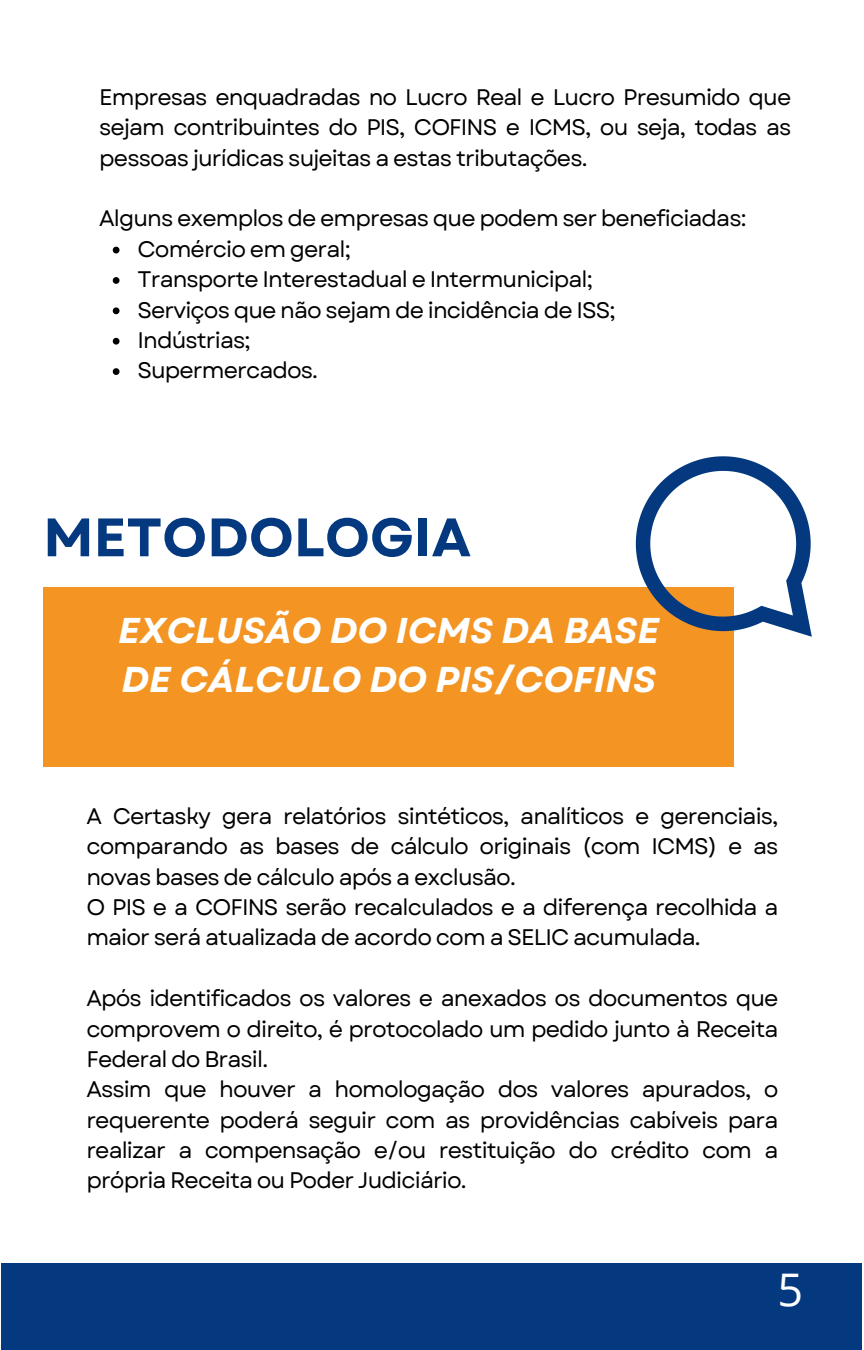
<style>
.page{position:relative;width:864px;height:1350px;background:#fff}
.page>*{position:absolute;margin:0;border:0;box-sizing:border-box;transform-origin:0 0}
.t1{font:700 54px "Garet";color:#043980}
.t2{font:45px "Open Sans";color:#fff}
.t3{font:italic 700 35.77px/49.1px "Garet";color:#fff}
.t4{font:22.5px/30.4px "Garet";letter-spacing:-.04em;color:#000;text-align:justify}
</style>
<div class="page">
<svg style="left:113px;top:247px;width:7px;height:6px"></svg>
<svg style="left:113px;top:277px;width:7px;height:7px"></svg>
<svg style="left:113px;top:307px;width:7px;height:7px"></svg>
<svg style="left:113px;top:338px;width:7px;height:7px"></svg>
<svg style="left:113px;top:368px;width:7px;height:7px"></svg>
<div style="left:43px;top:587px;width:691px;height:180px;background:#f39423"></div>
<svg style="left:636px;top:456px;width:176px;height:181px"></svg>
<div style="left:2px;top:1264px;width:860px;height:86px;background:#043980"></div>
<p class="t4" style="left:99px;top:82px;width:694px">Empresas enquadradas no Lucro Real e Lucro Presumido que sejam contribuintes do PIS, COFINS e ICMS, ou seja, todas as pessoas jurídicas sujeitas a estas tributações.</p>
<p class="t4" style="left:99px;top:204px;width:649px">Alguns exemplos de empresas que podem ser beneficiadas:</p>
<p class="t4" style="left:137px;top:234px;width:215px">Comércio em geral;</p>
<p class="t4" style="left:137px;top:264px;width:457px">Transporte Interestadual e Intermunicipal;</p>
<p class="t4" style="left:137px;top:295px;width:480px">Serviços que não sejam de incidência de ISS;</p>
<p class="t4" style="left:137px;top:325px;width:115px">Indústrias;</p>
<p class="t4" style="left:137px;top:355px;width:182px">Supermercados.</p>
<h1 class="t1" style="left:43px;top:499px;width:429px">METODOLOGIA</h1>
<p class="t3" style="left:118px;top:606px;width:543px">EXCLUSÃO DO ICMS DA BASE<br>DE CÁLCULO DO PIS/COFINS</p>
<h3 class="t4" style="left:86px;top:801px;width:694px">A Certasky gera relatórios sintéticos, analíticos e gerenciais, comparando as bases de cálculo originais (com ICMS) e as novas bases de cálculo após a exclusão.</h3>
<p class="t4" style="left:86px;top:892px;width:694px">O PIS e a COFINS serão recalculados e a diferença recolhida a maior será atualizada de acordo com a SELIC acumulada.</p>
<p class="t4" style="left:86px;top:983px;width:694px">Após identificados os valores e anexados os documentos que comprovem o direito, é protocolado um pedido junto à Receita Federal do Brasil.</p>
<p class="t4" style="left:86px;top:1074px;width:694px">Assim que houver a homologação dos valores apurados, o requerente poderá seguir com as providências cabíveis para realizar a compensação e/ou restituição do crédito com a própria Receita ou Poder Judiciário.</p>
<h2 class="t2" style="left:778px;top:1258px;width:27px">5</h2>
</div>
